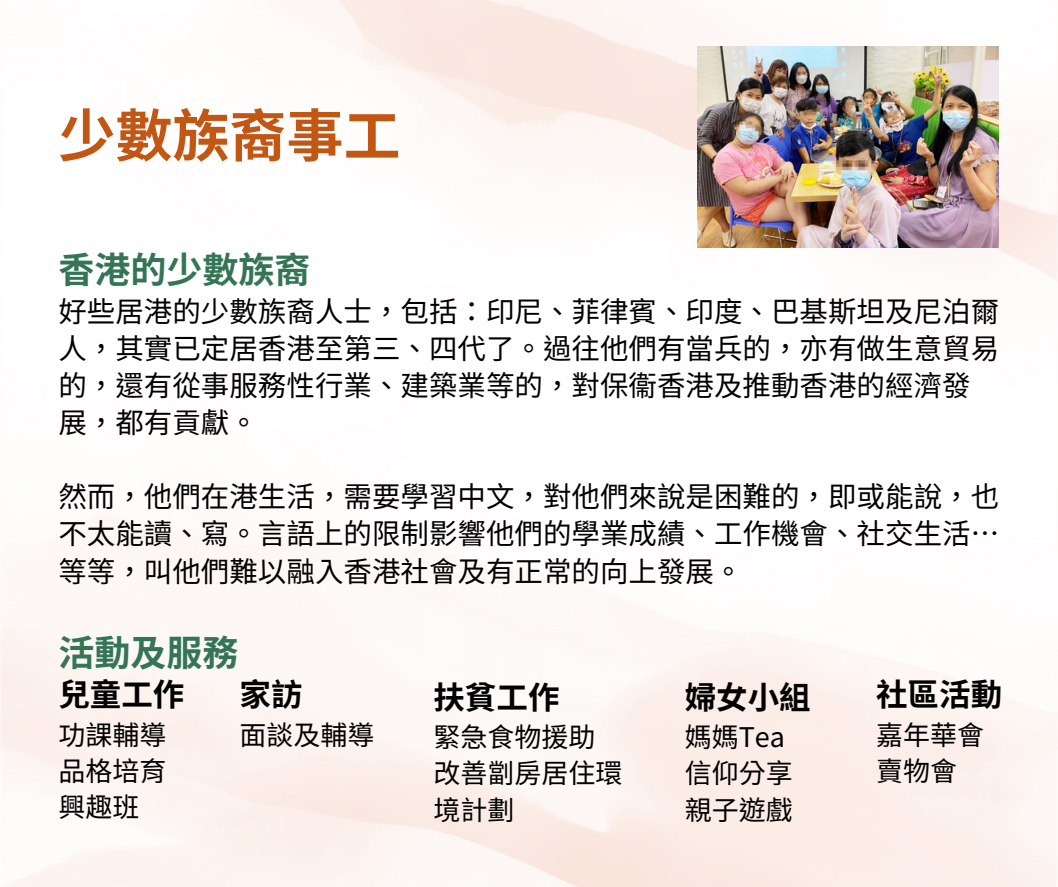
<style>
.page{position:relative;width:1058px;height:887px;background:#fff}
.page>*{position:absolute;margin:0;border:0;box-sizing:border-box;transform-origin:0 0}
.t1{font:700 57px "Noto Sans TC";color:#c25613}
.t2{font:700 36px "Noto Sans TC";color:#337554}
.t3{font:700 31.5px "Noto Sans TC";color:#000}
.t4{font:28.5px/37.2px "Noto Sans TC";color:#000}
.t5{font:27px/36px "Noto Sans TC";color:#000}
</style>
<div class="page">
<img style="left:0;top:0;width:1057px;height:886px">
<img style="left:697px;top:47px;width:301px;height:200px">
<p class="t1" style="left:58px;top:90px;width:338px">少數族裔事工</p>
<p class="t2" style="left:58px;top:241px;width:254px">香港的少數族裔</p>
<p class="t4" style="left:58px;top:290px;width:942px">好些居港的少數族裔人士，包括：印尼、菲律賓、印度、巴基斯坦及尼泊爾人，其實已定居香港至第三、四代了。過往他們有當兵的，亦有做生意貿易的，還有從事服務性行業、建築業等的，對保衞香港及推動香港的經濟發展，都有貢獻。</p>
<p class="t4" style="left:58px;top:476px;width:942px;text-align:justify">然而，他們在港生活，需要學習中文，對他們來說是困難的，即或能說，也不太能讀、寫。言語上的限制影響他們的學業成績、工作機會、社交生活…等等，叫他們難以融入香港社會及有正常的向上發展。</p>
<p class="t2" style="left:58px;top:624px;width:182px">活動及服務</p>
<p class="t3" style="left:58px;top:669px;width:128px">兒童工作</p>
<p class="t5" style="left:58px;top:714px;width:109px">功課輔導</p>
<p class="t5" style="left:58px;top:750px;width:109px">品格培育</p>
<p class="t5" style="left:58px;top:786px;width:82px">興趣班</p>
<p class="t3" style="left:239px;top:669px;width:65px">家訪</p>
<p class="t5" style="left:239px;top:714px;width:136px">面談及輔導</p>
<p class="t3" style="left:433px;top:672px;width:128px">扶貧工作</p>
<p class="t5" style="left:433px;top:717px;width:163px">緊急食物援助</p>
<p class="t5" style="left:433px;top:753px;width:190px">改善劏房居住環境計劃</p>
<p class="t3" style="left:684px;top:672px;width:128px">婦女小組</p>
<p class="t5" style="left:684px;top:717px;width:102px">媽媽Tea</p>
<p class="t5" style="left:684px;top:753px;width:109px">信仰分享</p>
<p class="t5" style="left:684px;top:789px;width:109px">親子遊戲</p>
<p class="t3" style="left:876px;top:669px;width:128px">社區活動</p>
<p class="t5" style="left:876px;top:714px;width:109px">嘉年華會</p>
<p class="t5" style="left:876px;top:750px;width:82px">賣物會</p>
</div>
